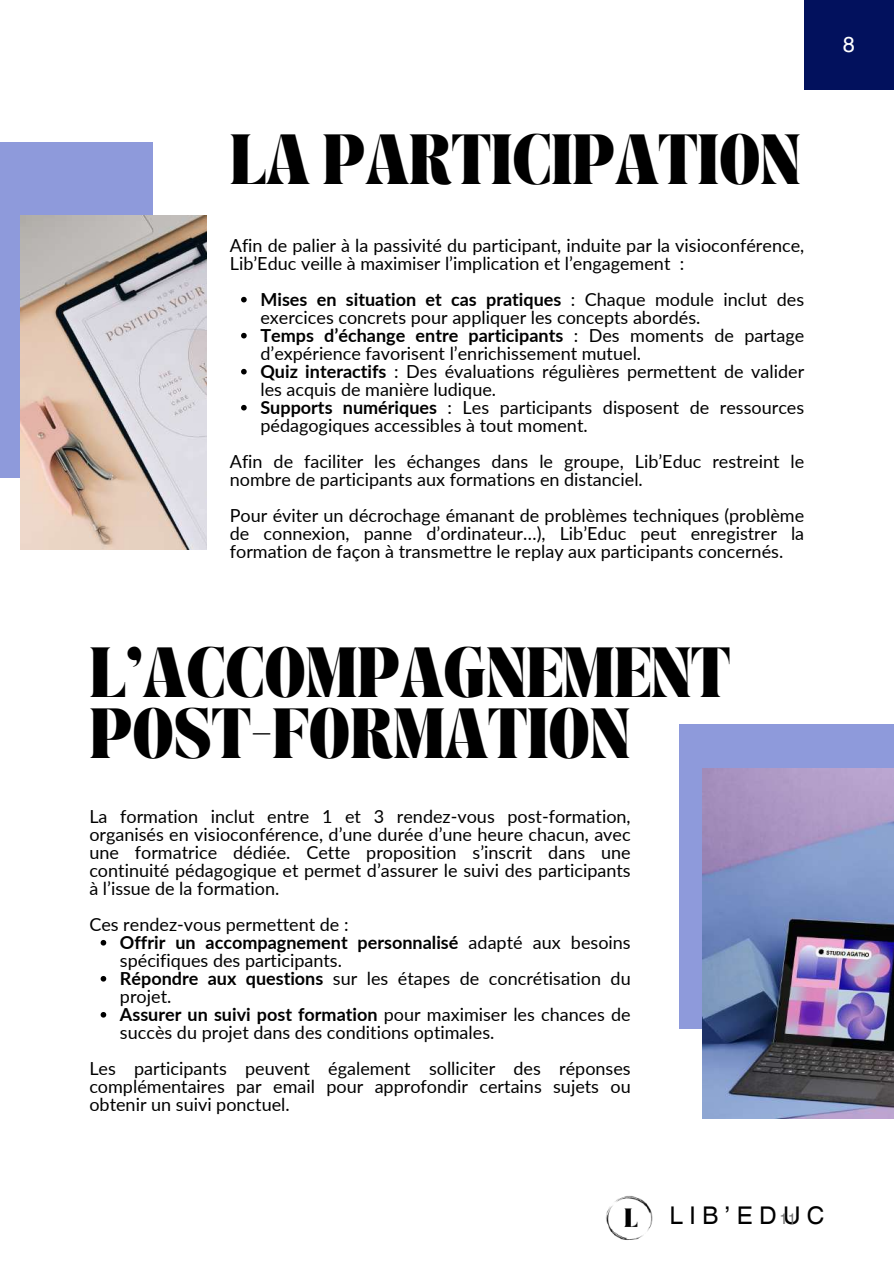
<style>
.page{position:relative;width:894px;height:1264px;background:#fff}
.page>*{position:absolute;margin:0;border:0;box-sizing:border-box;transform-origin:0 0}
.t1{font:700 43.5px/60.8px "TANASHFORD";letter-spacing:-.015em;color:#000}
.t2{font:24.45px "Helvetica World";color:#000}
.t3{font:21.75px "Helvetica World";color:#fff}
.t4{font:18px/18px "Lato";color:#000}
.s1{font-weight:700}
.s2{font-size:15px;color:#737373}
</style>
<div class="page">
<img style="left:606px;top:1196px;width:47px;height:44px">
<div style="left:804px;top:0;width:89px;height:89px;background:#02115d"></div>
<svg style="left:241px;top:297px;width:5px;height:5px"></svg>
<svg style="left:241px;top:333px;width:5px;height:5px"></svg>
<svg style="left:241px;top:369px;width:5px;height:5px"></svg>
<svg style="left:241px;top:405px;width:5px;height:5px"></svg>
<svg style="left:101px;top:940px;width:5px;height:5px"></svg>
<svg style="left:101px;top:976px;width:5px;height:5px"></svg>
<svg style="left:101px;top:1012px;width:5px;height:5px"></svg>
<div style="left:0;top:142px;width:153px;height:336px;background:#8e9adb"></div>
<img style="left:20px;top:215px;width:187px;height:335px">
<div style="left:679px;top:724px;width:214px;height:305px;background:#8e9adb"></div>
<img style="left:702px;top:768px;width:191px;height:350px">
<h1 class="t1" style="left:230px;top:136px;width:572px">LA PARTICIPATION</h1>
<p class="t4" style="left:230px;top:236px;width:575px">Afin de palier à la passivité du participant, induite par la visioconférence,<br>Lib’Educ veille à maximiser l’implication et l’engagement :</p>
<p class="t4" style="left:260px;top:290px;width:545px"><span class="s1">Mises en situation et cas pratiques</span> : Chaque module inclut des exercices concrets pour appliquer les concepts abordés.<br><span class="s1">Temps d’échange entre participants</span> : Des moments de partage d’expérience favorisent l’enrichissement mutuel.<br><span class="s1">Quiz interactifs</span> : Des évaluations régulières permettent de valider les acquis de manière ludique.<br><span class="s1">Supports numériques</span> : Les participants disposent de ressources pédagogiques accessibles à tout moment.</p>
<p class="t4" style="left:230px;top:452px;width:575px">Afin de faciliter les échanges dans le groupe, Lib’Educ restreint le nombre de participants aux formations en distanciel.</p>
<p class="t4" style="left:230px;top:506px;width:575px;text-align:justify">Pour éviter un décrochage émanant de problèmes techniques (problème de connexion, panne d’ordinateur…), Lib’Educ peut enregistrer la formation de façon à transmettre le replay aux participants concernés.</p>
<h1 class="t1" style="left:89px;top:649px;width:642px">L’ACCOMPAGNEMENT<br>POST-FORMATION</h1>
<p class="t4" style="left:89px;top:807px;width:542px;text-align:justify">La formation inclut entre 1 et 3 rendez-vous post-formation, organisés en visioconférence, d’une durée d’une heure chacun, avec une formatrice dédiée. Cette proposition s’inscrit dans une continuité pédagogique et permet d’assurer le suivi des participants à l’issue de la formation.</p>
<p class="t4" style="left:120px;top:915px;width:512px;text-indent:-31px">Ces rendez-vous permettent de :<br><span class="s1">Offrir un accompagnement personnalisé</span> adapté aux besoins spécifiques des participants.<br><span class="s1">Répondre aux questions</span> sur les étapes de concrétisation du projet.<br><span class="s1">Assurer un suivi post formation</span> pour maximiser les chances de succès du projet dans des conditions optimales.</p>
<p class="t4" style="left:89px;top:1059px;width:542px;text-align:justify">Les participants peuvent également solliciter des réponses complémentaires par email pour approfondir certains sujets ou obtenir un suivi ponctuel.</p>
<p class="t3" style="left:842px;top:31px;width:14px">8</p>
<h2 class="t2" style="left:669px;top:1201px;width:157px">LIB’ED<span class="s2">1</span>U<span class="s2">1</span> C</h2>
</div>
